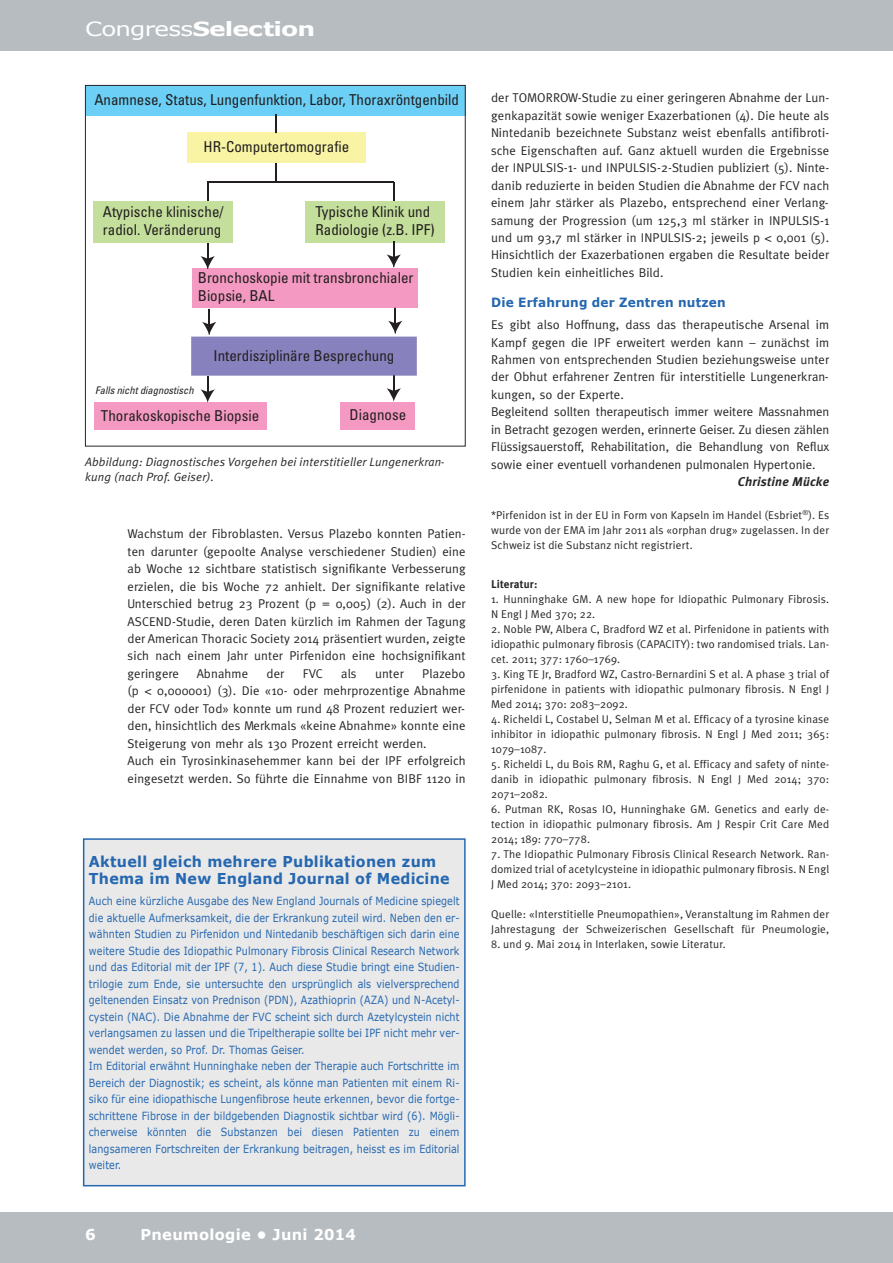
<style>
.page{position:relative;width:893px;height:1263px;background:#fff}
.page>*{position:absolute;margin:0;border:0;box-sizing:border-box;transform-origin:0 0}
.t1{font:700 19.5px "Verdana";letter-spacing:-.035em;color:#fff;scale:1.28 1}
.t2{font:condensed 15px/18px "Univers";color:#231f20}
.t3{font:700 15px/16.5px "Verdana";letter-spacing:.02em;color:#2567b0;scale:.95 1}
.t4{font:700 15px "Verdana";letter-spacing:.02em;color:#fff}
.t5{font:12.75px/17.4px "Meta Plus";letter-spacing:.01em;color:#272627;text-align:justify}
.t6{font:700 12.75px "Verdana";letter-spacing:.015em;color:#2567b0;scale:.95 1}
.t7{font:italic 700 12.75px "Meta Plus";letter-spacing:.015em;color:#272627}
.t8{font:italic 12px/15px "Meta Plus Normal";letter-spacing:.015em;color:#272627}
.t9{font:11.25px/15px "Meta Plus Normal";letter-spacing:.015em;color:#272627;text-align:justify}
.t10{font:11.25px/16.5px "Verdana";letter-spacing:.015em;color:#2567b0;scale:.85 1}
.t11{font:700 11.25px "Meta Plus";letter-spacing:.015em;color:#272627}
.t12{font:italic condensed 10.5px "Univers";color:#231f20}
.s1{font-weight:400}
.s2{font-family:"Univers"}
</style>
<div class="page">
<div style="left:0;top:0;width:893px;height:51px;background:#b6bcc0"></div>
<div style="left:0;top:1212px;width:893px;height:51px;background:#b6bcc0"></div>
<div style="left:85px;top:85px;width:380px;height:31px;background:#6bcff6"></div>
<div style="left:187px;top:132px;width:179px;height:31px;background:#f8f4a3"></div>
<div style="left:93px;top:201px;width:140px;height:42px;background:#c4df9b"></div>
<div style="left:305px;top:201px;width:140px;height:42px;background:#c4df9b"></div>
<div style="left:192px;top:268px;width:226px;height:39px;background:#f499c2"></div>
<div style="left:94px;top:402px;width:172px;height:28px;background:#f499c2"></div>
<div style="left:341px;top:402px;width:74px;height:28px;background:#f499c2"></div>
<svg style="left:275px;top:115px;width:2px;height:18px"></svg>
<svg style="left:275px;top:163px;width:2px;height:18px"></svg>
<svg style="left:207px;top:182px;width:1px;height:19px"></svg>
<hr style="left:208px;top:181px;width:186px;height:2px;background:#231f20">
<svg style="left:393px;top:182px;width:2px;height:19px"></svg>
<svg style="left:201px;top:243px;width:14px;height:26px"></svg>
<svg style="left:387px;top:241px;width:14px;height:26px"></svg>
<svg style="left:191px;top:308px;width:226px;height:94px"></svg>
<div style="left:85px;top:85px;width:381px;height:361px;border:1px solid #272627"></div>
<div style="left:84px;top:840px;width:380px;height:345px;background:#e9e9e9"></div>
<div style="left:83px;top:838px;width:383px;height:348px;border:2px solid #2567b0"></div>
<h1 class="t1" style="left:85px;top:17px;width:181px"><span class="s1">Congress</span>Selection</h1>
<p class="t2" style="left:94px;top:92px;width:366px">Anamnese, Status, Lungenfunktion, Labor, Thoraxröntgenbild</p>
<p class="t2" style="left:203px;top:139px;width:147px">HR-Computertomografie</p>
<p class="t2" style="left:103px;top:204px;width:122px">Atypische klinische/ radiol. Veränderung</p>
<p class="t2" style="left:316px;top:204px;width:121px">Typische Klinik und<br>Radiologie (z.B. IPF)</p>
<p class="t2" style="left:198px;top:270px;width:217px">Bronchoskopie mit transbronchialer<br>Biopsie, BAL</p>
<p class="t12" style="left:95px;top:387px;width:100px">Falls nicht diagnostisch</p>
<p class="t2" style="left:214px;top:348px;width:182px">Interdisziplinäre Besprechung</p>
<p class="t2" style="left:101px;top:408px;width:160px">Thorakoskopische Biopsie</p>
<p class="t2" style="left:350px;top:407px;width:58px">Diagnose</p>
<p class="t8" style="left:85px;top:454px;width:361px">Abbildung: Diagnostisches Vorgehen bei interstitieller Lungenerkran&shy;kung (nach Prof. Geiser).</p>
<p class="t5" style="left:128px;top:525px;width:340px">Wachstum der Fibroblasten. Versus Plazebo konnten Patien&shy;ten darunter (gepoolte Analyse verschiedener Studien) eine ab Woche 12 sichtbare statistisch signifikante Verbesserung erzielen, die bis Woche 72 anhielt. Der signifikante relative Unterschied betrug 23 Prozent (p = 0,005) (2). Auch in der ASCEND-Studie, deren Daten kürzlich im Rahmen der Tagung der American Thoracic Society 2014 präsentiert wurden, zeigte sich nach einem Jahr unter Pirfenidon eine hochsignifikant geringere</p>
<p class="t5" style="left:128px;top:665px;width:340px;text-align:left;text-indent:295px">Plazebo (p <span class="s2">&lt;</span> 0,000001) (3). Die «10- oder mehrprozentige Abnahme der FCV oder Tod» konnte um rund 48 Prozent reduziert wer&shy;den, hinsichtlich des Merkmals «keine Abnahme» konnte eine Steigerung von mehr als 130 Prozent erreicht werden.<br>Auch ein Tyrosinkinasehemmer kann bei der IPF erfolgreich eingesetzt werden. So führte die Einnahme von BIBF 1120 in</p>
<p class="t5" style="left:197px;top:665px;width:53px">Abnahme</p>
<p class="t5" style="left:267px;top:665px;width:19px">der</p>
<p class="t5" style="left:303px;top:665px;width:22px">FVC</p>
<p class="t5" style="left:341px;top:665px;width:17px">als</p>
<p class="t5" style="left:375px;top:665px;width:30px">unter</p>
<p class="t3" style="left:89px;top:853px;width:381px">Aktuell gleich mehrere Publikationen zum<br>Thema im New England Journal of Medicine</p>
<p class="t10" style="left:89px;top:892px;width:438px">Auch eine kürzliche Ausgabe des New England Journals of Medicine spiegelt die aktuelle Aufmerksamkeit, die der Erkrankung zuteil wird. Neben den er&shy;wähnten Studien zu Pirfenidon und Nintedanib beschäftigen sich darin eine weitere Studie des Idiopathic Pulmonary Fibrosis Clinical Research Network und das Editorial mit der IPF (7, 1). Auch diese Studie bringt eine Studien&shy;trilogie zum Ende, sie untersuchte den ursprünglich als vielversprechend geltenenden Einsatz von Prednison (PDN), Azathioprin (AZA) und N-Acetyl&shy;cystein (NAC). Die Abnahme der FVC scheint sich durch Azetylcystein nicht verlangsamen zu lassen und die Tripeltherapie sollte bei IPF nicht mehr ver&shy;wendet werden, so Prof. Dr. Thomas Geiser.<br>Im Editorial erwähnt Hunninghake neben der Therapie auch Fortschritte im Bereich der Diagnostik; es scheint, als könne man Patienten mit einem Ri&shy;siko für eine idiopathische Lungenfibrose heute erkennen, bevor die fortge&shy;schrittene Fibrose in der bildgebenden Diagnostik sichtbar wird (6). Mögli&shy;cherweise könnten die Substanzen bei diesen Patienten zu einem langsameren Fortschreiten der Erkrankung beitragen, heisst es im Editorial weiter.</p>
<p class="t4" style="left:85px;top:1225px;width:12px">6</p>
<p class="t4" style="left:140px;top:1225px;width:217px">Pneumologie • Juni 2014</p>
<p class="t5" style="left:491px;top:89px;width:340px">der TOMORROW-Studie zu einer geringeren Abnahme der Lun&shy;genkapazität sowie weniger Exazerbationen (4). Die heute als Nintedanib bezeichnete Substanz weist ebenfalls antifibroti&shy;sche Eigenschaften auf. Ganz aktuell wurden die Ergebnisse der INPULSIS-1- und INPULSIS-2-Studien publiziert (5). Ninte&shy;danib reduzierte in beiden Studien die Abnahme der FCV nach einem Jahr stärker als Plazebo, entsprechend einer Verlang&shy;samung der Progression (um 125,3 ml stärker in INPULSIS-1 und um 93,7 ml stärker in INPULSIS-2; jeweils p <span class="s2">&lt;</span> 0,001 (5).<br>Hinsichtlich der Exazerbationen ergaben die Resultate beider Studien kein einheitliches Bild.</p>
<p class="t6" style="left:491px;top:295px;width:248px">Die Erfahrung der Zentren nutzen</p>
<p class="t5" style="left:491px;top:316px;width:340px;text-align:left">Es gibt also Hoffnung, dass das therapeutische Arsenal im Kampf gegen die IPF erweitert werden kann – zunächst im Rahmen von entsprechenden Studien beziehungsweise unter der Obhut erfahrener Zentren für interstitielle Lungenerkran&shy;kungen, so der Experte.<br>Begleitend sollten therapeutisch immer weitere Massnahmen in Betracht gezogen werden, erinnerte Geiser. Zu diesen zählen Flüssigsauerstoff, Rehabilitation, die Behandlung von Reflux sowie einer eventuell vorhandenen pulmonalen Hypertonie.</p>
<p class="t7" style="left:738px;top:474px;width:93px">Christine Mücke</p>
<p class="t9" style="left:491px;top:507px;width:340px">*Pirfenidon ist in der EU in Form von Kapseln im Handel (Esbriet<sup>®</sup>). Es wurde von der EMA im Jahr 2011 als «orphan drug» zugelassen. In der Schweiz ist die Substanz nicht registriert.</p>
<p class="t11" style="left:491px;top:578px;width:48px">Literatur:</p>
<p class="t9" style="left:491px;top:592px;width:340px">1. Hunninghake GM. A new hope for Idiopathic Pulmonary Fibrosis.<br>N Engl J Med 370; 22.</p>
<p class="t9" style="left:491px;top:622px;width:340px">2. Noble PW, Albera C, Bradford WZ et al. Pirfenidone in patients with idiopathic pulmonary fibrosis (CAPACITY): two randomised trials. Lan&shy;cet. 2011; 377: 1760–1769.</p>
<p class="t9" style="left:491px;top:667px;width:340px">3. King TE Jr, Bradford WZ, Castro-Bernardini S et al. A phase 3 trial of pirfenidone in patients with idiopathic pulmonary fibrosis. N Engl J Med 2014; 370: 2083–2092.</p>
<p class="t9" style="left:491px;top:712px;width:340px">4. Richeldi L, Costabel U, Selman M et al. Efficacy of a tyrosine kinase inhibitor in idiopathic pulmonary fibrosis. N Engl J Med 2011; 365:<br>1079–1087.</p>
<p class="t9" style="left:491px;top:757px;width:340px">5. Richeldi L, du Bois RM, Raghu G, et al. Efficacy and safety of ninte&shy;danib in idiopathic pulmonary fibrosis. N Engl J Med 2014; 370:<br>2071–2082.</p>
<p class="t9" style="left:491px;top:802px;width:340px">6. Putman RK, Rosas IO, Hunninghake GM. Genetics and early de&shy;tection in idiopathic pulmonary fibrosis. Am J Respir Crit Care Med 2014; 189: 770–778.</p>
<p class="t9" style="left:491px;top:847px;width:340px">7. The Idiopathic Pulmonary Fibrosis Clinical Research Network. Ran&shy;domized trial of acetylcysteine in idiopathic pulmonary fibrosis. N Engl J Med 2014; 370: 2093–2101.</p>
<p class="t9" style="left:491px;top:907px;width:340px">Quelle: «Interstitielle Pneumopathien», Veranstaltung im Rahmen der<br>Jahrestagung der Schweizerischen Gesellschaft für Pneumologie,</p>
<p class="t9" style="left:491px;top:937px;width:236px">8. und 9. Mai 2014 in Interlaken, sowie Literatur.</p>
</div>
